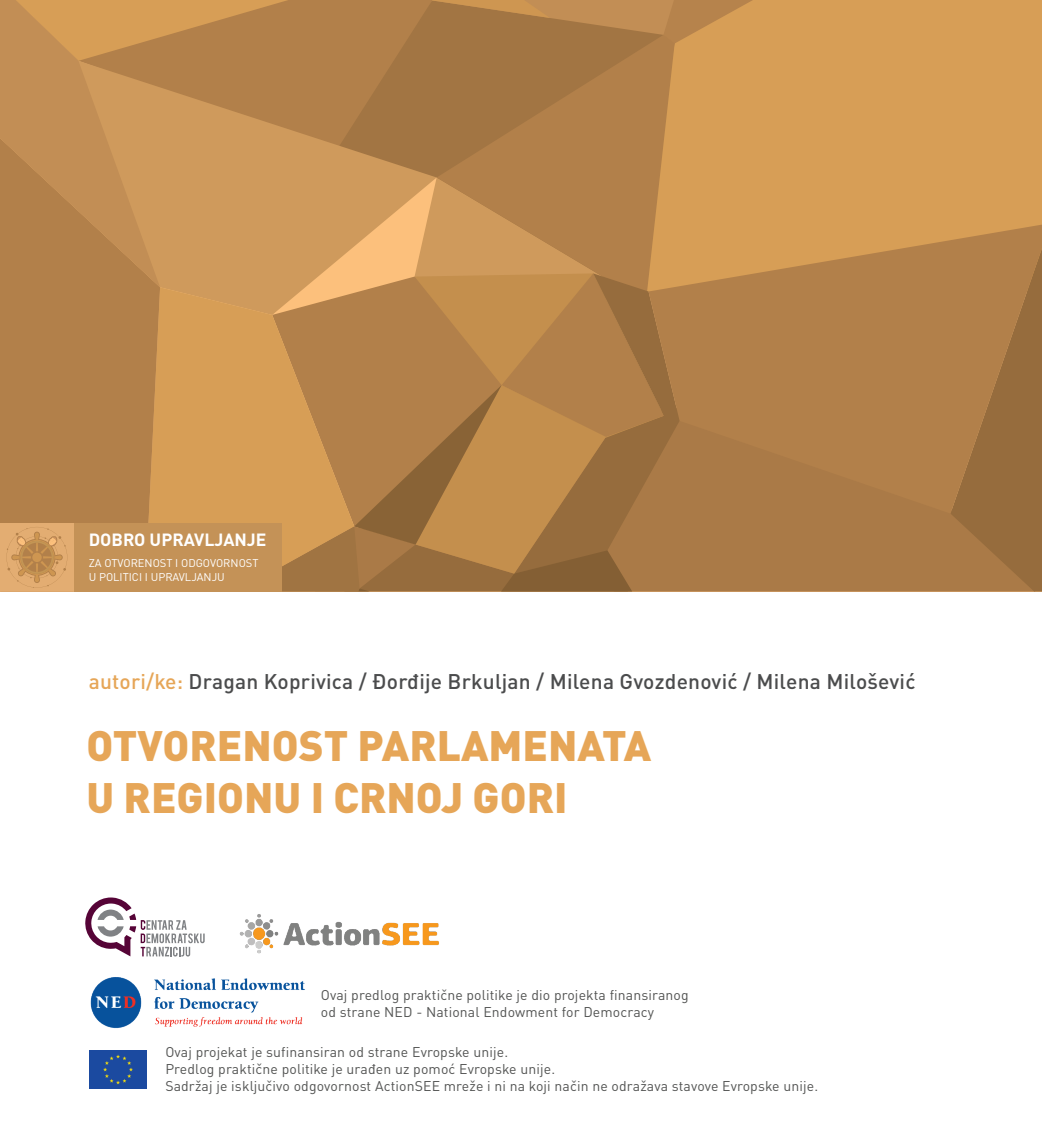
<style>
.page{position:relative;width:1042px;height:1141px;background:#fff}
.page>*{position:absolute;margin:0;border:0;box-sizing:border-box;transform-origin:0 0}
.t1{font:900 42px/52.3px "DIN Pro";color:#e6a658}
.t2{font:500 21px "DIN Pro";letter-spacing:.01em;color:#4b4c4d}
.t3{font:700 17.5px "DIN Pro";color:#fff}
.t4{font:14px/16.8px "DIN Pro";letter-spacing:.01em;color:#535453}
.t5{font:11.03px/13.7px "DIN Pro";color:#fff}
.s1{color:#e6a658}
</style>
<div class="page">
<div style="left:753px;top:0;width:289px;height:225px;background:#d79e56"></div>
<div style="left:753px;top:514px;width:197px;height:77px;background:#aa7a47"></div>
<svg style="left:950px;top:514px;width:92px;height:77px;background:#9f7241"></svg>
<svg style="left:753px;top:225px;width:289px;height:289px;background:#b07f48"></svg>
<svg style="left:0;top:0;width:753px;height:591px;background:#bb884e"></svg>
<img style="left:90px;top:1050px;width:57px;height:38px">
<img style="left:90px;top:977px;width:215px;height:52px">
<svg style="left:85px;top:897px;width:120px;height:59px"></svg>
<img style="left:239px;top:914px;width:200px;height:40px">
<p class="t3" style="left:89px;top:525px;width:179px">DOBRO UPRAVLJANJE</p>
<p class="t5" style="left:89px;top:555px;width:171px">ZA OTVORENOST I ODGOVORNOST<br>U POLITICI I UPRAVLJANJU</p>
<h2 class="t2" style="left:89px;top:664px;width:828px"><span class="s1">autori/ke:</span> Dragan Koprivica / Đorđije Brkuljan / Milena Gvozdenović / Milena Milošević</h2>
<h1 class="t1" style="left:86px;top:714px;width:566px">OTVORENOST PARLAMENATA<br>U REGIONU I CRNOJ GORI</h1>
<p class="t4" style="left:321px;top:985px;width:369px">Ovaj predlog praktične politike je dio projekta finansiranog od strane NED - National Endowment for Democracy</p>
<p class="t4" style="left:165px;top:1043px;width:654px">Ovaj projekat je sufinansiran od strane Evropske unije.<br>Predlog praktične politike je urađen uz pomoć Evropske unije.<br>Sadržaj je isključivo odgovornost ActionSEE mreže i ni na koji način ne odražava stavove Evropske unije.</p>
</div>
